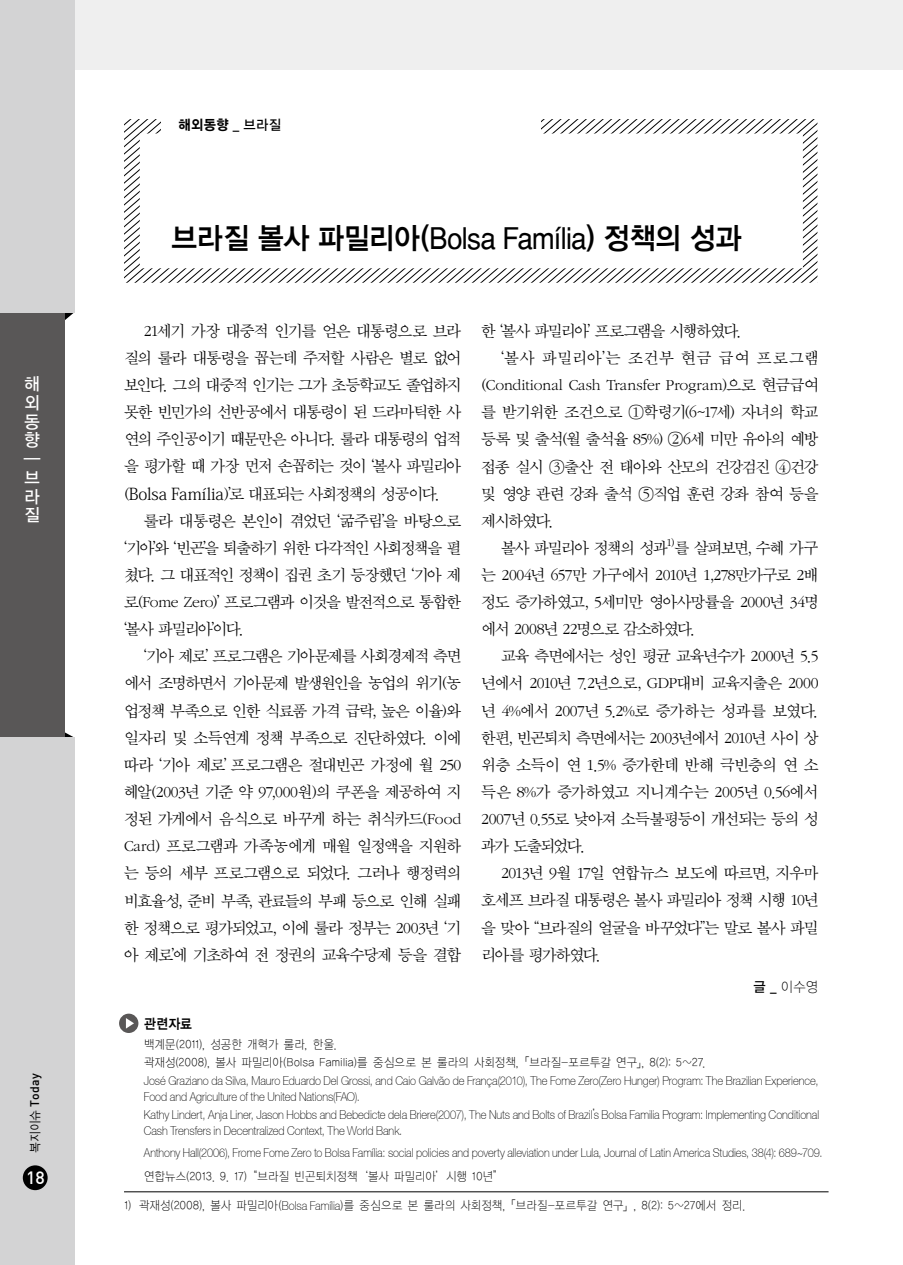
<style>
.page{position:relative;width:903px;height:1265px;background:#fff}
.page>*{position:absolute;margin:0;border:0;box-sizing:border-box;transform-origin:0 0}
.t1{font:29.75px "YGO145";letter-spacing:-.07em;color:#000;scale:.93 1}
.t2{font:17.5px/18.7px "YGO135";color:#fff;text-align:justify;scale:.95 1}
.t3{font:17.5px "Dinmed";color:#fff}
.t4{font:16.62px/27.1px "Sand Sm";letter-spacing:-.06em;color:#000;text-align:justify}
.t5{font:16.62px "Sand Sm";letter-spacing:-.01em;color:#000}
.t6{font:16.62px "Sand Sm";letter-spacing:-.04em;color:#000}
.t7{font:16.62px "Sand Sm";letter-spacing:-.015em;color:#000}
.t8{font:16.62px "Sand Sm";letter-spacing:-.03em;color:#000}
.t9{font:16.62px "Sand Sm";letter-spacing:-.035em;color:#000}
.t10{font:16.62px "Sand Sm";letter-spacing:.035em;color:#000}
.t11{font:14px "YGO155";color:#000;scale:.93 1}
.t12{font:14px "YDIYGO110 KS Cpc EUC H";color:#000;scale:.93 1}
.t13{font:14px "YDIYGO140 KS Cpc EUC H";color:#000;scale:.9 1}
.t14{font:100 12.25px/15.8px "Helvetica 35";letter-spacing:-.005em;color:#000;scale:.9 1}
.t15{font:12.25px/18.2px "YDIYGO110 KS Cpc EUC H";letter-spacing:-.04em;color:#000;scale:.9 1}
.t16{font:100 12.25px "Helvetica 35";letter-spacing:-.005em;color:#000;scale:.89 1}
.t17{font:12.25px "Dinmed";letter-spacing:.02em;color:#000}
.s1{font-family:"YDIYGO120 KS Cpc EUC H"}
.s2{font-family:"YGO135"}
.s3{font-family:"Helvetica"}
.s4{font-family:"Koz Min Pro";font-weight:300}
.s5{font-family:"YGO115";font-weight:400}
.s6{font-family:"YGO115"}
.s7{font-family:"Helvetica 35";font-weight:100}
</style>
<div class="page">
<svg style="left:124px;top:119px;width:693px;height:164px"></svg>
<div style="left:0;top:0;width:903px;height:69px;background:#efefef"></div>
<svg style="left:64px;top:313px;width:10px;height:17px"></svg>
<svg style="left:64px;top:725px;width:9px;height:12px"></svg>
<div style="left:0;top:0;width:74px;height:313px;background:#d3d3d4"></div>
<div style="left:0;top:313px;width:64px;height:424px;background:#595757"></div>
<div style="left:0;top:737px;width:74px;height:528px;background:#d3d3d4"></div>
<div style="left:23px;top:1165px;width:25px;height:25px;background:#000;border-radius:50%"></div>
<div style="left:162px;top:115px;width:379px;height:30px;background:#fff"></div>
<svg style="left:119px;top:1014px;width:19px;height:19px"></svg>
<hr style="left:124px;top:1191px;width:704px;height:1px;background:#000">
<p class="t2" style="left:24px;top:376px;width:19px">해 외 동 향 ━ 브 라 질</p>
<p class="t17" style="left:27px;top:1153px;width:81px;rotate:-90deg"><span class="s1">복지이슈</span> Today</p>
<p class="t3" style="left:26px;top:1166px;width:20px">18</p>
<p class="t11" style="left:178px;top:117px;width:113px">해외동향 <span class="s2">_ 브라질</span></p>
<h1 class="t1" style="left:170px;top:222px;width:617px">브라질 볼사 파밀리아(<span class="s3">Bolsa Família</span>) 정책의 성과</h1>
<p class="t4" style="left:124px;top:318px;width:339px;text-indent:20px">21세기 가장 대중적 인기를 얻은 대통령으로 브라 질의 룰라 대통령을 꼽는데 주저할 사람은 별로 없어 보인다. 그의 대중적 인기는 그가 초등학교도 졸업하지 못한 빈민가의 선반공에서 대통령이 된 드라마틱한 사 연의 주인공이기 때문만은 아니다. 룰라 대통령의 업적 을 평가할 때 가장 먼저 손꼽히는 것이 ‘볼사 파밀리아 (<span class="s4">Bolsa Família</span>)’로 대표되는 사회정책의 성공이다.</p>
<p class="t4" style="left:124px;top:508px;width:339px;text-indent:20px">룰라 대통령은 본인이 겪었던 ‘굶주림’을 바탕으로 ‘기아’와 ‘빈곤’을 퇴출하기 위한 다각적인 사회정책을 펼 쳤다. 그 대표적인 정책이 집권 초기 등장했던 ‘기아 제 로(Fome Zero)’ 프로그램과 이것을 발전적으로 통합한 ‘볼사 파밀리아’이다.</p>
<p class="t4" style="left:124px;top:643px;width:339px;text-indent:20px">‘기아 제로’ 프로그램은 기아문제를 사회경제적 측면 에서 조명하면서 기아문제 발생원인을 농업의 위기(농 업정책 부족으로 인한 식료품 가격 급락, 높은 이율)와 일자리 및 소득연계 정책 부족으로 진단하였다. 이에 따라 ‘기아 제로’ 프로그램은 절대빈곤 가정에 월 250 헤알(2003년 기준 약 97,000원)의 쿠폰을 제공하여 지 정된 가게에서 음식으로 바꾸게 하는 취식카드(Food Card) 프로그램과 가족농에게 매월 일정액을 지원하 는 등의 세부 프로그램으로 되었다. 그러나 행정력의 비효율성, 준비 부족, 관료들의 부패 등으로 인해 실패 한 정책으로 평가되었고, 이에 룰라 정부는 2003년 ‘기 아 제로’에 기초하여 전 정권의 교육수당제 등을 결합</p>
<p class="t4" style="left:481px;top:318px;width:262px">한 ‘볼사 파밀리아’ 프로그램을 시행하였다.</p>
<p class="t10" style="left:501px;top:350px;width:319px">‘볼사 파밀리아’는 조건부 현금 급여 프로그램</p>
<p class="t5" style="left:481px;top:377px;width:339px">(Conditional Cash Transfer Program)으로 현금급여</p>
<p class="t4" style="left:481px;top:399px;width:339px">를 받기위한 조건으로 ①학령기(6~17세) 자녀의 학교</p>
<p class="t9" style="left:481px;top:432px;width:339px">등록 및 출석(월 출석율 85%) ②6세 미만 유아의 예방</p>
<p class="t4" style="left:481px;top:454px;width:339px">접종 실시 ③출산 전 태아와 산모의 건강검진 ④건강</p>
<p class="t4" style="left:481px;top:481px;width:339px">및 영양 관련 강좌 출석 ⑤직업 훈련 강좌 참여 등을</p>
<p class="t4" style="left:481px;top:508px;width:74px">제시하였다.</p>
<p class="t4" style="left:501px;top:535px;width:319px">볼사 파밀리아 정책의 성과<sup>1)</sup>를 살펴보면, 수혜 가구</p>
<p class="t4" style="left:481px;top:562px;width:339px">는 2004년 657만 가구에서 2010년 1,278만가구로 2배</p>
<p class="t4" style="left:481px;top:589px;width:339px">정도 증가하였고, 5세미만 영아사망률을 2000년 34명</p>
<p class="t4" style="left:481px;top:616px;width:216px">에서 2008년 22명으로 감소하였다.</p>
<p class="t4" style="left:501px;top:643px;width:319px">교육 측면에서는 성인 평균 교육년수가 2000년 5.5</p>
<p class="t6" style="left:481px;top:676px;width:339px">년에서 2010년 7.2년으로, GDP대비 교육지출은 2000</p>
<p class="t7" style="left:481px;top:703px;width:339px">년 4%에서 2007년 5.2%로 증가하는 성과를 보였다.</p>
<p class="t4" style="left:481px;top:725px;width:339px">한편, 빈곤퇴치 측면에서는 2003년에서 2010년 사이 상</p>
<p class="t4" style="left:481px;top:752px;width:339px">위층 소득이 연 1.5% 증가한데 반해 극빈층의 연 소</p>
<p class="t8" style="left:481px;top:784px;width:339px">득은 8%가 증가하였고 지니계수는 2005년 0.56에서</p>
<p class="t4" style="left:481px;top:806px;width:339px">2007년 0.55로 낮아져 소득불평등이 개선되는 등의 성</p>
<p class="t4" style="left:481px;top:833px;width:106px">과가 도출되었다.</p>
<p class="t4" style="left:501px;top:860px;width:319px">2013년 9월 17일 연합뉴스 보도에 따르면, 지우마</p>
<p class="t4" style="left:481px;top:887px;width:339px">호세프 브라질 대통령은 볼사 파밀리아 정책 시행 10년</p>
<p class="t4" style="left:481px;top:915px;width:339px">을 맞아 “브라질의 얼굴을 바꾸었다”는 말로 볼사 파밀</p>
<p class="t4" style="left:481px;top:942px;width:122px">리아를 평가하였다.</p>
<p class="t12" style="left:753px;top:980px;width:72px"><span class="s2">글 _</span> 이수영</p>
<p class="t13" style="left:144px;top:1016px;width:56px">관련자료</p>
<p class="t15" style="left:144px;top:1035px;width:626px">백계문(2011), 성공한 개혁가 룰라, 한울.<br>곽재성(2008), 볼사 파밀리아(Bolsa Familia)를 중심으로 본 룰라의 사회정책,「브라질-포르투갈 연구」, 8(2): 5~27.</p>
<p class="t14" style="left:144px;top:1073px;width:751px">José Graziano da Silva, Mauro Eduardo Del Grossi, and Caio Galvão de França(2010), The Fome Zero(Zero Hunger) Program: The Brazilian Experience,<br>Food and Agriculture of the United Nations(FAO).</p>
<p class="t14" style="left:144px;top:1107px;width:752px">Kathy Lindert, Anja Liner, Jason Hobbs and Bebedicte dela Briere(2007), The Nuts and Bolts of Brazil<span class="s5">’</span>s Bolsa Familia Program: Implementing Conditional<br>Cash Trensfers in Decentralized Context, The World Bank.</p>
<p class="t16" style="left:144px;top:1146px;width:764px">Anthony Hall(2006), Frome Fome Zero to Bolsa Família: social policies and poverty alleviation under Lula, Journal of Latin America Studies, 38(4): 689~709.</p>
<p class="t15" style="left:144px;top:1167px;width:402px">연합뉴스(2013. 9. 17)“브라질 빈곤퇴치정책<span class="s6">‘</span>볼사 파밀리아<span class="s6">’</span>시행 10년”</p>
<p class="t15" style="left:124px;top:1197px;width:692px">1) 곽재성(2008), 볼사 파밀리아(<span class="s7">Bolsa Família</span>)를 중심으로 본 룰라의 사회정책,「브라질-포르투갈 연구」, 8(2): 5~27에서 정리.</p>
</div>
